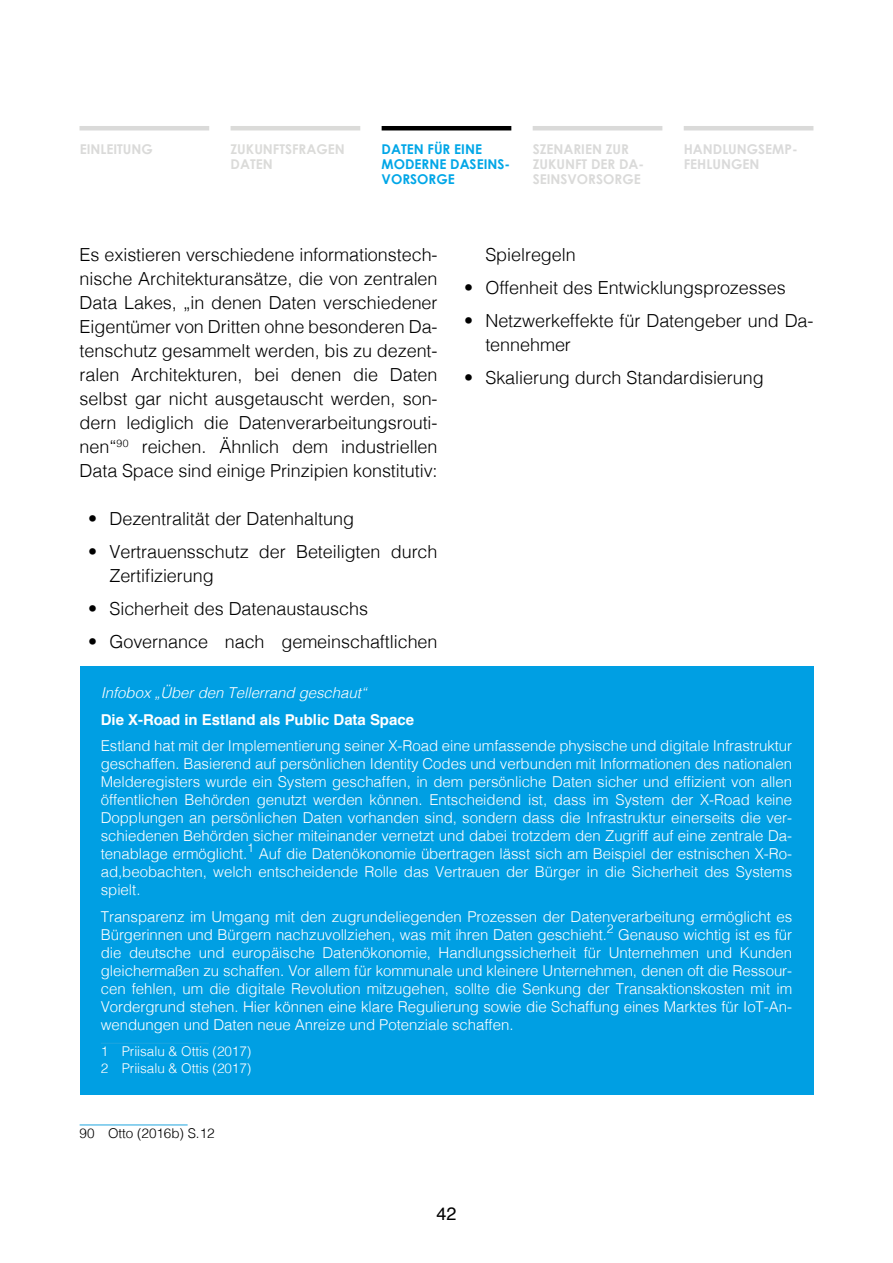
<style>
.page{position:relative;width:893px;height:1263px;background:#fff}
.page>*{position:absolute;margin:0;border:0;box-sizing:border-box;transform-origin:0 0}
.Fließtext{font:300 18px/24px "Helvetica";letter-spacing:-.005em;color:#000}
.Seitenzahl{font:18px "Helvetica";color:#000}
.Infobox_Text{font:300 15px/18px "Helvetica";letter-spacing:-.005em;color:#fff;text-align:justify}
.Infobox_Text-2{font:700 15px "Helvetica";letter-spacing:-.005em;color:#fff}
.Infobox_Text-3{font:italic 300 15px "Helvetica";letter-spacing:-.005em;color:#fff}
.t1{font:700 13.5px/15px "Century Gothic";color:#dadad9}
.Fußnote{font:300 13.5px "Helvetica";letter-spacing:-.005em;color:#fff}
.t2{font:700 13.5px/15px "Century Gothic";color:#00a6e7}
.t3{font:700 13.5px/15px "Century Gothic";color:#dadada}
.t4{font:700 13.5px/15px "Century Gothic";color:#dbdbd9}
.Fußnote-2{font:300 13.5px "Helvetica";letter-spacing:-.005em;color:#000}
.Infobox_Text-4{font:300 12.3px "Helvetica";color:#fff}
</style>
<div class="page">
<hr style="left:80px;top:126px;width:129px;height:4px;background:#dadad9">
<hr style="left:684px;top:126px;width:129px;height:4px;background:#dadad9">
<hr style="left:533px;top:126px;width:129px;height:4px;background:#dadad9">
<hr style="left:382px;top:126px;width:129px;height:4px;background:#000">
<hr style="left:231px;top:126px;width:129px;height:4px;background:#dbdbd9">
<hr style="left:80px;top:1124px;width:108px;height:1px;background:#1fa5df">
<div style="left:80px;top:666px;width:733px;height:428px;background:#009fe3"></div>
<hr style="left:101px;top:1043px;width:108px;height:1px;background:#1fa5df">
<p class="t2" style="left:382px;top:141px;width:130px">DATEN FÜR EINE<br>MODERNE DASEINS-<br>VORSORGE</p>
<p class="t1" style="left:80px;top:141px;width:75px">EINLEITUNG</p>
<p class="t1" style="left:533px;top:141px;width:113px">SZENARIEN ZUR<br>ZUKUNFT DER DA-<br>SEINSVORSORGE</p>
<p class="t4" style="left:231px;top:141px;width:116px">ZUKUNFTSFRAGEN<br>DATEN</p>
<p class="t3" style="left:684px;top:141px;width:115px">HANDLUNGSEMP-<br>FEHLUNGEN</p>
<p class="Fließtext" style="left:80px;top:241px;width:359px;text-align:justify">Es existieren verschiedene informationstech&shy;nische Architekturansätze, die von zentralen Data Lakes, „in denen Daten verschiedener Eigentümer von Dritten ohne besonderen Da&shy;tenschutz gesammelt werden, bis zu dezent&shy;ralen Architekturen, bei denen die Daten selbst gar nicht ausgetauscht werden, son&shy;dern lediglich die Datenverarbeitungsrouti&shy;nen“<sup>90</sup> reichen. Ähnlich dem industriellen Data Space sind einige Prinzipien konstitutiv:</p>
<p class="Fließtext" style="left:88px;top:505px;width:267px">• Dezentralität der Datenhaltung</p>
<p class="Fließtext" style="left:109px;top:538px;width:330px;text-indent:-21px">• Vertrauensschutz der Beteiligten durch<br>Zertifizierung</p>
<p class="Fließtext" style="left:88px;top:595px;width:281px">• Sicherheit des Datenaustauschs</p>
<p class="Fließtext" style="left:88px;top:628px;width:351px">• Governance nach gemeinschaftlichen</p>
<p class="Fließtext" style="left:485px;top:241px;width:92px">Spielregeln</p>
<p class="Fließtext" style="left:464px;top:274px;width:323px">• Offenheit des Entwicklungsprozesses</p>
<p class="Fließtext" style="left:485px;top:307px;width:330px;text-indent:-21px">• Netzwerkeffekte für Datengeber und Da&shy;tennehmer</p>
<p class="Fließtext" style="left:464px;top:364px;width:301px">• Skalierung durch Standardisierung</p>
<p class="Infobox_Text-3" style="left:101px;top:680px;width:267px">Infobox „Über den Tellerrand geschaut“</p>
<p class="Infobox_Text-2" style="left:101px;top:707px;width:315px">Die X-Road in Estland als Public Data Space</p>
<p class="Infobox_Text" style="left:101px;top:736px;width:693px">Estland hat mit der Implementierung seiner X-Road eine umfassende physische und digitale Infrastruktur geschaffen. Basierend auf persönlichen Identity Codes und verbunden mit Informationen des nationalen Melderegisters wurde ein System geschaffen, in dem persönliche Daten sicher und effizient von allen öffentlichen Behörden genutzt werden können. Entscheidend ist, dass im System der X-Road keine Dopplungen an persönlichen Daten vorhanden sind, sondern dass die Infrastruktur einerseits die ver&shy;schiedenen Behörden sicher miteinander vernetzt und dabei trotzdem den Zugriff auf eine zentrale Da&shy;tenablage ermöglicht.</p>
<p class="Infobox_Text-4" style="left:247px;top:837px;width:8px">1</p>
<p class="Infobox_Text" style="left:101px;top:844px;width:693px;text-indent:158px">Auf die Datenökonomie übertragen lässt sich am Beispiel der estnischen X-Ro&shy;ad,beobachten, welch entscheidende Rolle das Vertrauen der Bürger in die Sicherheit des Systems spielt.</p>
<p class="Infobox_Text" style="left:101px;top:906px;width:693px">Transparenz im Umgang mit den zugrundeliegenden Prozessen der Datenverarbeitung ermöglicht es<br>Bürgerinnen und Bürgern nachzuvollziehen, was mit ihren Daten geschieht.</p>
<p class="Infobox_Text-4" style="left:607px;top:918px;width:8px">2</p>
<p class="Infobox_Text" style="left:101px;top:924px;width:693px;text-indent:517px">Genauso wichtig ist es für die deutsche und europäische Datenökonomie, Handlungssicherheit für Unternehmen und Kunden gleichermaßen zu schaffen. Vor allem für kommunale und kleinere Unternehmen, denen oft die Ressour&shy;cen fehlen, um die digitale Revolution mitzugehen, sollte die Senkung der Transaktionskosten mit im Vordergrund stehen. Hier können eine klare Regulierung sowie die Schaffung eines Marktes für IoT-An&shy;wendungen und Daten neue Anreize und Potenziale schaffen.</p>
<p class="Fußnote" style="left:101px;top:1040px;width:152px">1 Priisalu &amp; Ottis (2017)</p>
<p class="Fußnote" style="left:101px;top:1057px;width:152px">2 Priisalu &amp; Ottis (2017)</p>
<p class="Fußnote-2" style="left:80px;top:1121px;width:137px">90 Otto (2016b) S.12</p>
<p class="Seitenzahl" style="left:436px;top:1199px;width:22px">42</p>
</div>
